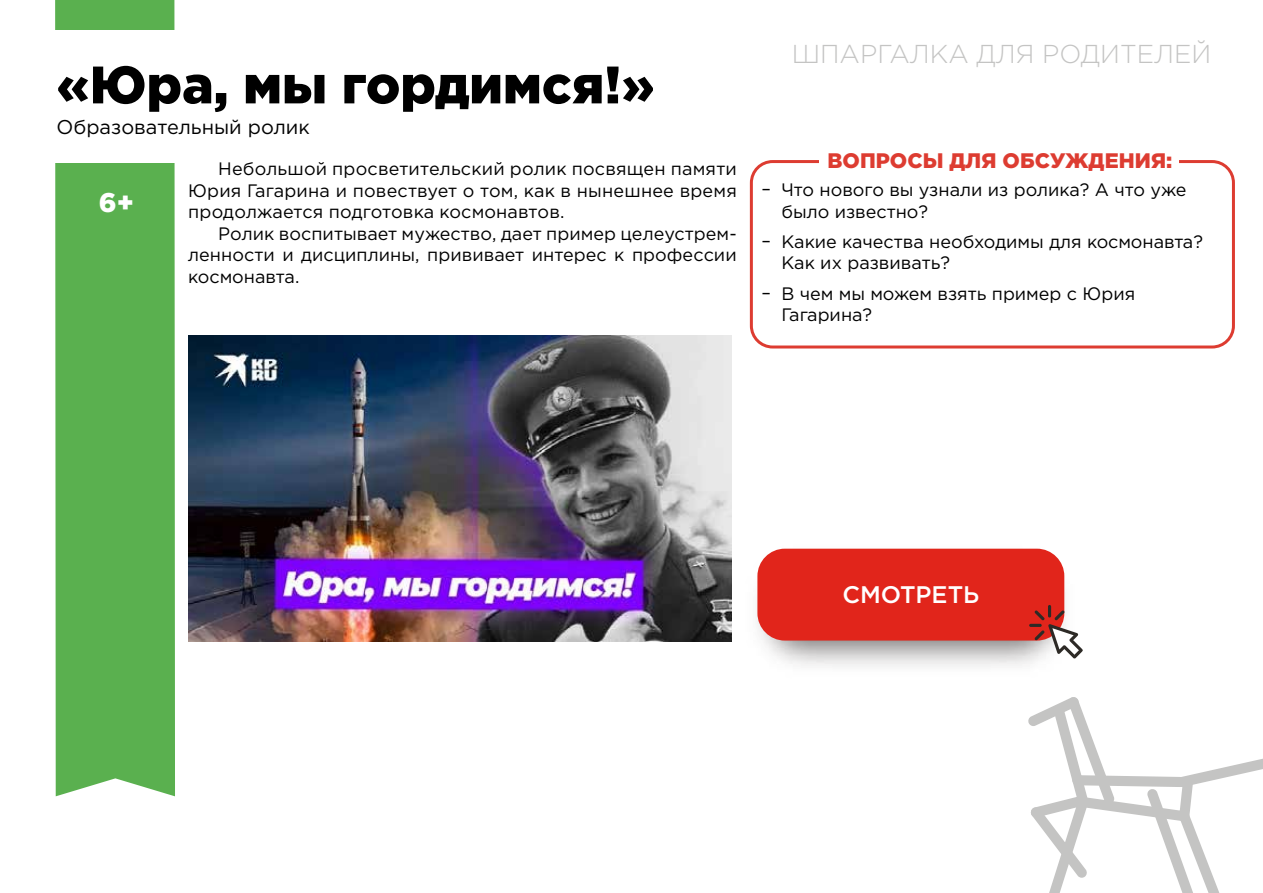
<style>
.page{position:relative;width:1263px;height:893px;background:#fff}
.page>*{position:absolute;margin:0;border:0;box-sizing:border-box;transform-origin:0 0}
.t1{font:900 52.65px "Gotham Pro";color:#000}
.t2{font:900 27px "Gotham Pro";color:#fff}
.t3{font:300 25.8px "Gotham Pro";color:#c4c4c3}
.t4{font:500 24px "Gotham Pro";color:#fff}
.t5{font:900 21px "Gotham Pro";color:#dd3c31}
.t6{font:19.95px "Gotham Pro";color:#000}
.t7{font:18px/21.6px "Gotham Pro";color:#000}
</style>
<div class="page">
<img style="left:188px;top:336px;width:543px;height:305px">
<div style="left:750px;top:160px;width:485px;height:188px;border:3px solid #dd3c31;border-radius:21px"></div>
<div style="left:820px;top:145px;width:359px;height:34px;background:#fff"></div>
<div style="left:55px;top:0;width:120px;height:796px;background:#5ab04f"></div>
<div style="left:55px;top:30px;width:122px;height:133px;background:#fff"></div>
<svg style="left:1028px;top:697px;width:235px;height:196px"></svg>
<img style="left:757px;top:548px;width:308px;height:119px">
<div style="left:757px;top:549px;width:307px;height:92px;background:#e1251b;border-radius:27px"></div>
<svg style="left:1029px;top:605px;width:54px;height:54px"></svg>
<h1 class="t1" style="left:57px;top:54px;width:599px">«Юра, мы гордимся!»</h1>
<p class="t6" style="left:57px;top:115px;width:255px">Образовательный ролик</p>
<h2 class="t2" style="left:99px;top:187px;width:37px">6+</h2>
<p class="t7" style="left:188px;top:158px;width:550px;text-align:justify;text-indent:30px">Небольшой просветительский ролик посвящен памяти Юрия Гагарина и повествует о том, как в нынешнее время продолжается подготовка космонавтов.</p>
<p class="t7" style="left:188px;top:223px;width:550px;text-align:justify;text-indent:30px">Ролик воспитывает мужество, дает пример целеустрем&shy;ленности и дисциплины, прививает интерес к профессии космонавта.</p>
<h3 class="t3" style="left:792px;top:40px;width:421px">ШПАРГАЛКА ДЛЯ РОДИТЕЛЕЙ</h3>
<p class="t7" style="left:761px;top:178px;width:11px">–</p>
<p class="t7" style="left:761px;top:230px;width:11px">–</p>
<p class="t7" style="left:761px;top:281px;width:11px">–</p>
<p class="t5" style="left:827px;top:148px;width:346px">ВОПРОСЫ ДЛЯ ОБСУЖДЕНИЯ:</p>
<p class="t7" style="left:781px;top:179px;width:407px">Что нового вы узнали из ролика? А что уже было известно?</p>
<p class="t7" style="left:781px;top:231px;width:423px">Какие качества необходимы для космонавта?<br>Как их развивать?</p>
<p class="t7" style="left:781px;top:283px;width:355px">В чем мы можем взять пример с Юрия<br>Гагарина?</p>
<h3 class="t4" style="left:842px;top:581px;width:139px">СМОТРЕТЬ</h3>
</div>
